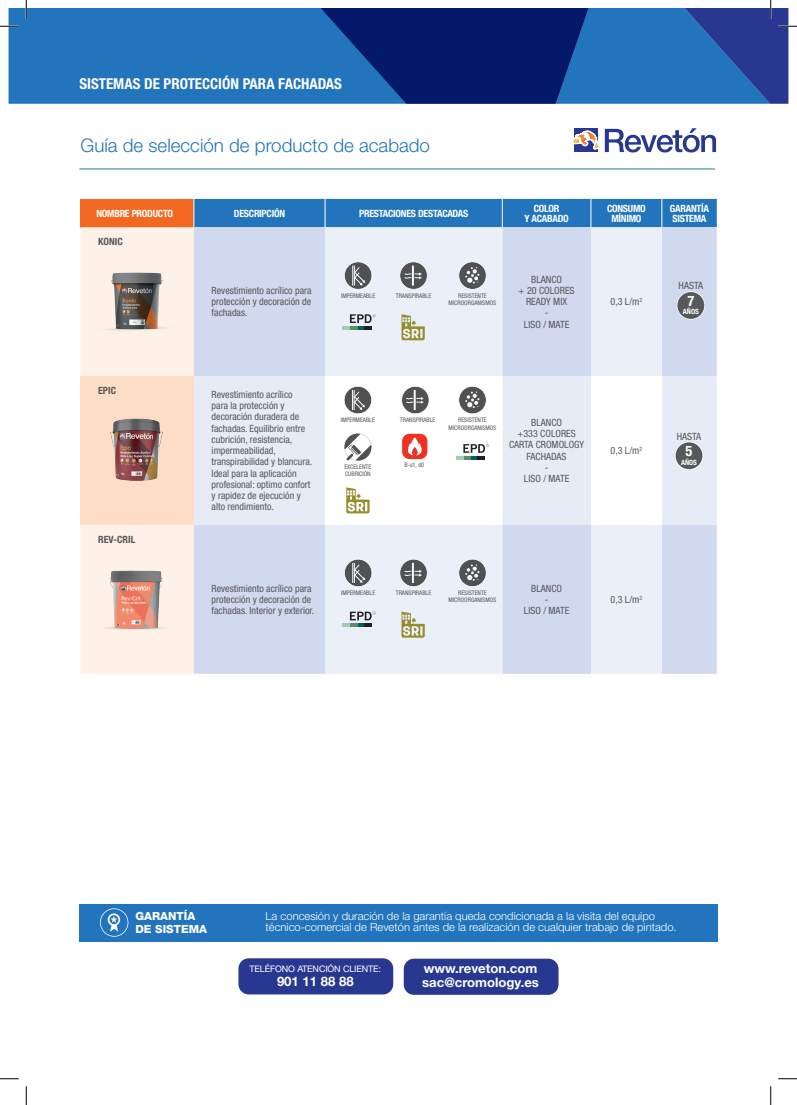
<style>
.page{position:relative;width:797px;height:1105px;background:#fff}
.page>*{position:absolute;margin:0;border:0;box-sizing:border-box;transform-origin:0 0}
.t1{font:300 18.75px "Helvetica Neue LT Std";color:#2275bc}
.t2{font:700 condensed 15px "Helvetica Neue LT Std";color:#fff}
.t3{font:700 condensed 14.5px "Helvetica Neue LT Std";color:#fff}
.t4{font:700 13.12px/14.1px "Helvetica Neue LT Std";color:#fff}
.t5{font:300 11.25px/11.2px "Helvetica Neue LT Std";color:#fff}
.t6{font:800 11.25px/13.8px "Helvetica Neue LT Std";color:#fff}
.t7{font:condensed 10px/11.2px "Helvetica Neue LT Std";color:#57585a;text-align:center}
.t8{font:700 condensed 10px/10px "Helvetica Neue LT Std";letter-spacing:-.025em;color:#fff;text-align:center}
.t9{font:700 condensed 10px "Helvetica Neue LT Std";color:#57585a}
.t10{font:9px "Helvetica Neue LT Std";letter-spacing:-.015em;color:#fff}
.t11{font:700 condensed 7.25px "Helvetica Neue LT Std";color:#fff}
.t12{font:condensed 6.25px/7.5px "Helvetica Neue LT Std";color:#57585a;text-align:center}
</style>
<div class="page">
<div style="left:9px;top:9px;width:311px;height:95px;background:#2275bc"></div>
<div style="left:574px;top:129px;width:23px;height:23px;background:#283890"></div>
<svg style="left:605px;top:128px;width:111px;height:25px"></svg>
<svg style="left:573px;top:131px;width:26px;height:18px"></svg>
<div style="left:80px;top:199px;width:114px;height:28px;background:#f36821"></div>
<div style="left:80px;top:227px;width:114px;height:447px;background:#fef1e7"></div>
<div style="left:194px;top:227px;width:522px;height:447px;background:#d0d9ee"></div>
<svg style="left:325px;top:227px;width:337px;height:447px;background:#e3e8f5"></svg>
<div style="left:80px;top:376px;width:114px;height:149px;background:#fdddc6"></div>
<div style="left:194px;top:376px;width:522px;height:149px;background:#e6ebf6"></div>
<svg style="left:325px;top:376px;width:337px;height:149px"></svg>
<div style="left:193px;top:199px;width:523px;height:28px;background:#2275bc"></div>
<div style="left:79px;top:904px;width:638px;height:37px;background:#2275bc"></div>
<svg style="left:100px;top:908px;width:28px;height:29px"></svg>
<div style="left:404px;top:959px;width:154px;height:36px;background:#283890;border-radius:10px"></div>
<div style="left:238px;top:958px;width:155px;height:36px;background:#283890;border-radius:10px"></div>
<hr style="left:79px;top:169px;width:636px;height:1px;background:#2275bc">
<svg style="left:676px;top:291px;width:29px;height:29px"></svg>
<div style="left:677px;top:292px;width:27px;height:27px;background:#57585a;border-radius:50%"></div>
<svg style="left:675px;top:442px;width:28px;height:28px"></svg>
<div style="left:675px;top:442px;width:27px;height:27px;background:#57585a;border-radius:50%"></div>
<img style="left:82px;top:266px;width:111px;height:80px">
<img style="left:87px;top:561px;width:96px;height:80px">
<img style="left:110px;top:418px;width:53px;height:63px">
<svg style="left:344px;top:261px;width:28px;height:29px"></svg>
<svg style="left:399px;top:261px;width:28px;height:29px"></svg>
<svg style="left:458px;top:261px;width:28px;height:29px"></svg>
<svg style="left:401px;top:314px;width:24px;height:26px"></svg>
<svg style="left:342px;top:314px;width:34px;height:16px"></svg>
<svg style="left:344px;top:386px;width:28px;height:28px"></svg>
<svg style="left:401px;top:386px;width:28px;height:28px"></svg>
<svg style="left:458px;top:386px;width:28px;height:28px"></svg>
<svg style="left:342px;top:433px;width:31px;height:28px"></svg>
<div style="left:401px;top:433px;width:27px;height:27px;background:#ef3122;border-radius:8px"></div>
<div style="left:401px;top:433px;width:27px;height:27px;border:1px solid #fff;border-radius:8px"></div>
<svg style="left:408px;top:437px;width:14px;height:18px"></svg>
<svg style="left:346px;top:487px;width:23px;height:26px"></svg>
<svg style="left:456px;top:444px;width:33px;height:15px"></svg>
<svg style="left:344px;top:559px;width:28px;height:28px"></svg>
<svg style="left:399px;top:559px;width:28px;height:28px"></svg>
<svg style="left:458px;top:559px;width:28px;height:28px"></svg>
<svg style="left:401px;top:612px;width:24px;height:26px"></svg>
<svg style="left:342px;top:612px;width:34px;height:15px"></svg>
<svg style="left:0;top:25px;width:19px;height:2px"></svg>
<svg style="left:0;top:1078px;width:19px;height:1px"></svg>
<svg style="left:778px;top:1078px;width:19px;height:1px"></svg>
<svg style="left:25px;top:0;width:2px;height:19px"></svg>
<svg style="left:25px;top:1086px;width:2px;height:19px"></svg>
<svg style="left:320px;top:0;width:477px;height:104px;background:#2b559b"></svg>
<svg style="left:770px;top:1086px;width:1px;height:19px"></svg>
<h2 class="t2" style="left:79px;top:75px;width:264px">SISTEMAS DE PROTECCIÓN PARA FACHADAS</h2>
<h1 class="t1" style="left:80px;top:133px;width:351px">Guía de selección de producto de acabado</h1>
<p class="t8" style="left:96px;top:208px;width:78px">NOMBRE PRODUCTO</p>
<p class="t8" style="left:234px;top:208px;width:53px">DESCRIPCIÓN</p>
<p class="t8" style="left:359px;top:208px;width:111px">PRESTACIONES DESTACADAS</p>
<p class="t8" style="left:524px;top:203px;width:46px">COLOR<br>Y ACABADO</p>
<p class="t8" style="left:607px;top:203px;width:40px">CONSUMO<br>MÍNIMO</p>
<p class="t8" style="left:670px;top:203px;width:41px;text-align:left">GARANTÍA<br>SISTEMA</p>
<p class="t9" style="left:98px;top:235px;width:26px">KONIC</p>
<p class="t9" style="left:98px;top:384px;width:19px">EPIC</p>
<p class="t9" style="left:98px;top:533px;width:39px">REV-CRIL</p>
<p class="t7" style="left:212px;top:285px;width:101px;text-align:justify">Revestimiento acrílico para protección y decoración de fachadas.</p>
<p class="t7" style="left:518px;top:273px;width:57px">BLANCO<br>+ 20 COLORES<br>READY MIX<br>-<br>LISO / MATE</p>
<p class="t12" style="left:341px;top:291px;width:36px">IMPERMEABLE</p>
<p class="t12" style="left:396px;top:291px;width:37px">TRANSPIRABLE</p>
<p class="t12" style="left:448px;top:291px;width:49px">RESISTENTE<br>MICROORGANISMOS</p>
<p class="t7" style="left:212px;top:389px;width:102px;text-align:left">Revestimiento acrílico<br>para la protección y decoración duradera de fachadas. Equilibrio entre cubrición, resistencia, impermeabilidad, transpirabilidad y blancura.<br>Ideal para la aplicación profesional: optimo confort y rapidez de ejecución y alto rendimiento.</p>
<p class="t12" style="left:341px;top:416px;width:36px">IMPERMEABLE</p>
<p class="t12" style="left:400px;top:416px;width:37px">TRANSPIRABLE</p>
<p class="t12" style="left:448px;top:416px;width:49px">RESISTENTE<br>MICROORGANISMOS</p>
<p class="t12" style="left:344px;top:463px;width:28px;text-align:left">EXCELENTE<br>CUBRICIÓN</p>
<p class="t12" style="left:404px;top:461px;width:21px">B-s1, d0</p>
<p class="t7" style="left:509px;top:417px;width:77px">BLANCO<br>+333 COLORES<br>CARTA CROMOLOGY<br>FACHADAS<br>-<br>LISO / MATE</p>
<p class="t7" style="left:610px;top:296px;width:33px">0,3 L/m<sup>2</sup></p>
<p class="t7" style="left:610px;top:445px;width:33px">0,3 L/m<sup>2</sup></p>
<p class="t7" style="left:212px;top:582px;width:104px;text-align:left">Revestimiento acrílico para protección y decoración de fachadas. Interior y exterior.</p>
<p class="t7" style="left:524px;top:582px;width:47px">BLANCO<br>-<br>LISO / MATE</p>
<p class="t7" style="left:610px;top:594px;width:33px">0,3 L/m<sup>2</sup></p>
<p class="t12" style="left:341px;top:589px;width:36px">IMPERMEABLE</p>
<p class="t12" style="left:396px;top:589px;width:37px">TRANSPIRABLE</p>
<p class="t12" style="left:448px;top:589px;width:49px">RESISTENTE<br>MICROORGANISMOS</p>
<p class="t7" style="left:678px;top:280px;width:26px">HASTA</p>
<h3 class="t3" style="left:687px;top:292px;width:8px">7</h3>
<p class="t11" style="left:683px;top:307px;width:17px">AÑOS</p>
<p class="t7" style="left:676px;top:430px;width:26px">HASTA</p>
<h3 class="t3" style="left:685px;top:442px;width:8px">5</h3>
<p class="t11" style="left:681px;top:458px;width:17px">AÑOS</p>
<p class="t6" style="left:135px;top:909px;width:73px">GARANTÍA<br>DE SISTEMA</p>
<p class="t5" style="left:265px;top:910px;width:412px">La concesión y duración de la garantía queda condicionada a la visita del equipo técnico-comercial de Revetón antes de la realización de cualquier trabajo de pintado.</p>
<h3 class="t4" style="left:422px;top:961px;width:118px">www.reveton.com sac@cromology.es</h3>
<p class="t10" style="left:249px;top:964px;width:133px">TELÉFONO ATENCIÓN CLIENTE:</p>
<h3 class="t4" style="left:277px;top:974px;width:78px">901 11 88 88</h3>
</div>
